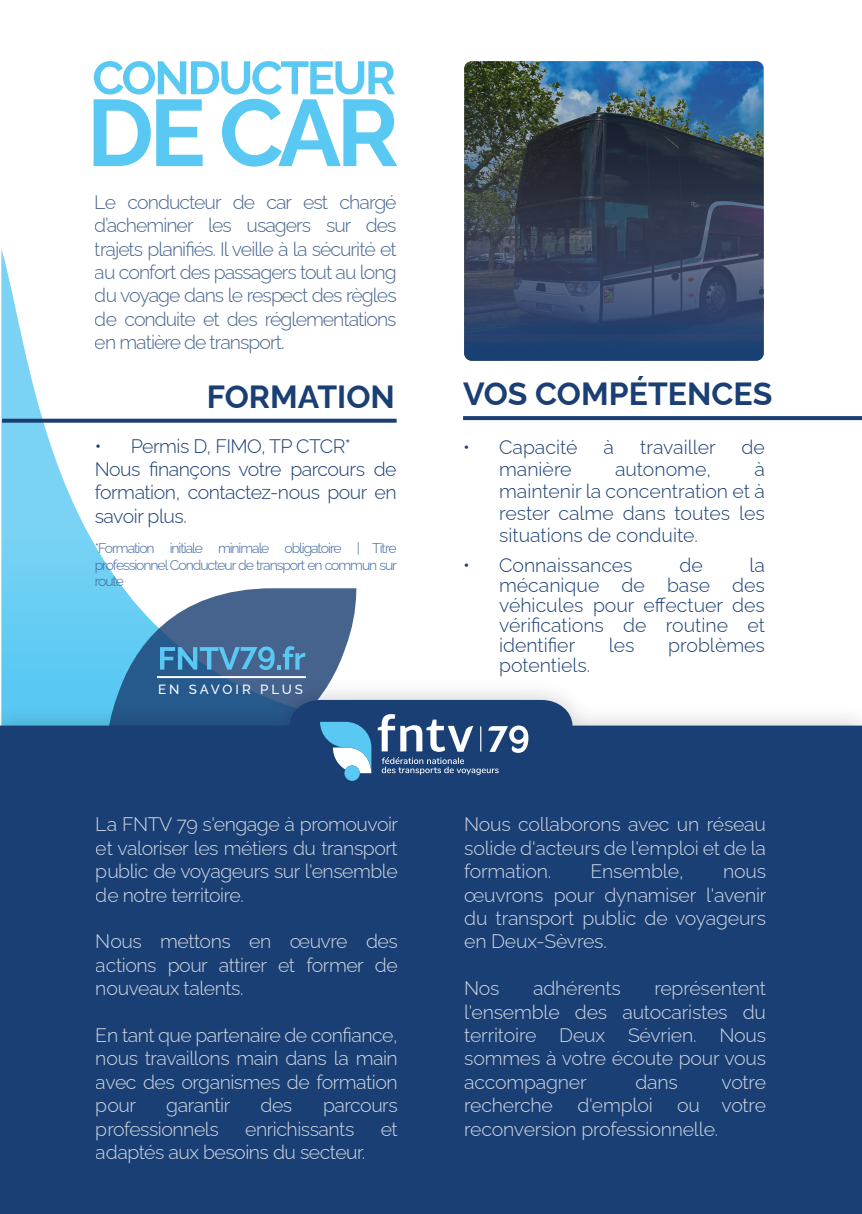
<style>
.page{position:relative;width:862px;height:1214px;background:#fff}
.page>*{position:absolute;margin:0;border:0;box-sizing:border-box;transform-origin:0 0}
.t1{font:100 32px "Raleway";color:#1a3f74}
.t2{font:100 19.4px/23.4px "Raleway";letter-spacing:-.025em;color:#fff;text-align:justify}
.t3{font:100 19.4px/23.4px "Raleway";letter-spacing:-.005em;color:#1a3f74;text-align:justify}
.t4{font:100 19.4px/23.4px "Raleway";letter-spacing:-.025em;color:#1a3f74}
.t5{font:100 14px/16.8px "Raleway";letter-spacing:-.075em;color:#3c64a0;text-align:justify}
.t6{font:100 13.4px "Raleway";letter-spacing:.22em;color:#fff}
</style>
<div class="page">
<img style="left:464px;top:61px;width:300px;height:187px">
<svg style="left:1px;top:248px;width:860px;height:421px"></svg>
<svg style="left:463px;top:416px;width:399px;height:4px;background:#1f4377"></svg>
<img style="left:1px;top:669px;width:564px;height:31px">
<div style="left:0;top:700px;width:862px;height:513px;background:#1a3f74"></div>
<svg style="left:106px;top:588px;width:265px;height:185px;background:#4e77a0"></svg>
<div style="left:344px;top:765px;width:16px;height:15px;background:#59c9f3;border-radius:50%"></div>
<svg style="left:378px;top:714px;width:150px;height:60px;background:#4f6b94"></svg>
<svg style="left:2px;top:418px;width:395px;height:4px;background:#3f5f8c"></svg>
<svg style="left:94px;top:61px;width:303px;height:106px"></svg>
<p class="t3" style="left:95px;top:188px;width:303px">Le conducteur de car est chargé d’acheminer les usagers sur des trajets planifiés. Il veille à la sécurité et au confort des passagers tout au long du voyage dans le respect des règles de conduite et des réglementations en matière de transport.</p>
<h1 class="t1" style="left:207px;top:371px;width:190px">FORMATION</h1>
<p class="t4" style="left:95px;top:432px;width:303px">• Permis D, FIMO, TP CTCR*<br>Nous finançons votre parcours de formation, contactez-nous pour en savoir plus.</p>
<p class="t5" style="left:95px;top:538px;width:304px">*Formation initiale minimale obligatoire | Titre professionnel Conducteur de transport en commun sur route</p>
<p class="t6" style="left:158px;top:678px;width:146px">EN SAVOIR PLUS</p>
<p class="t2" style="left:96px;top:810px;width:304px">La FNTV 79 s'engage à promouvoir et valoriser les métiers du transport public de voyageurs sur l'ensemble de notre territoire.</p>
<p class="t2" style="left:96px;top:927px;width:303px">Nous mettons en œuvre des actions pour attirer et former de nouveaux talents.</p>
<p class="t2" style="left:96px;top:1021px;width:303px">En tant que partenaire de confiance, nous travaillons main dans la main avec des organismes de formation pour</p>
<p class="t2" style="left:166px;top:1091px;width:66px">garantir</p>
<p class="t2" style="left:261px;top:1091px;width:33px">des</p>
<p class="t2" style="left:323px;top:1091px;width:76px">parcours</p>
<p class="t2" style="left:96px;top:1114px;width:124px">professionnels</p>
<p class="t2" style="left:245px;top:1114px;width:111px">enrichissants</p>
<p class="t2" style="left:381px;top:1114px;width:19px">et</p>
<p class="t2" style="left:96px;top:1138px;width:271px">adaptés aux besoins du secteur.</p>
<h1 class="t1" style="left:463px;top:368px;width:311px">VOS COMPÉTENCES</h1>
<p class="t3" style="left:463px;top:433px;width:116px">• Capacité</p>
<p class="t3" style="left:603px;top:433px;width:12px">à</p>
<p class="t3" style="left:640px;top:433px;width:77px">travailler</p>
<p class="t3" style="left:741px;top:433px;width:25px">de</p>
<p class="t3" style="left:499px;top:455px;width:74px">manière</p>
<p class="t3" style="left:615px;top:455px;width:98px">autonome,</p>
<p class="t3" style="left:499px;top:455px;width:267px;line-height:22px;text-indent:255px">à maintenir la concentration et à rester calme dans toutes les situations de conduite.</p>
<p class="t3" style="left:463px;top:551px;width:171px">• Connaissances</p>
<p class="t3" style="left:679px;top:551px;width:25px">de</p>
<p class="t3" style="left:499px;top:552px;width:267px;line-height:20px;text-indent:250px">la mécanique de base des véhicules pour effectuer des vérifications de routine et identifier</p>
<p class="t3" style="left:609px;top:631px;width:27px">les</p>
<p class="t3" style="left:668px;top:631px;width:98px">problèmes</p>
<p class="t3" style="left:499px;top:651px;width:93px">potentiels.</p>
<p class="t2" style="left:464px;top:810px;width:303px">Nous collaborons avec un réseau solide d'acteurs de l'emploi et de la formation.</p>
<p class="t2" style="left:590px;top:857px;width:94px">Ensemble,</p>
<p class="t2" style="left:464px;top:857px;width:304px;text-indent:259px">nous œuvrons pour dynamiser l'avenir du transport public de voyageurs en Deux-Sèvres.</p>
<p class="t2" style="left:464px;top:974px;width:37px">Nos</p>
<p class="t2" style="left:533px;top:974px;width:89px">adhérents</p>
<p class="t2" style="left:464px;top:974px;width:303px;text-indent:190px">représentent l'ensemble des autocaristes du territoire Deux Sévrien. Nous sommes à votre écoute pour vous accompagner</p>
<p class="t2" style="left:635px;top:1067px;width:44px">dans</p>
<p class="t2" style="left:721px;top:1067px;width:46px">votre</p>
<p class="t2" style="left:464px;top:1091px;width:90px">recherche</p>
<p class="t2" style="left:577px;top:1091px;width:77px">d'emploi</p>
<p class="t2" style="left:464px;top:1091px;width:303px;text-indent:213px">ou votre reconversion professionnelle.</p>
</div>
